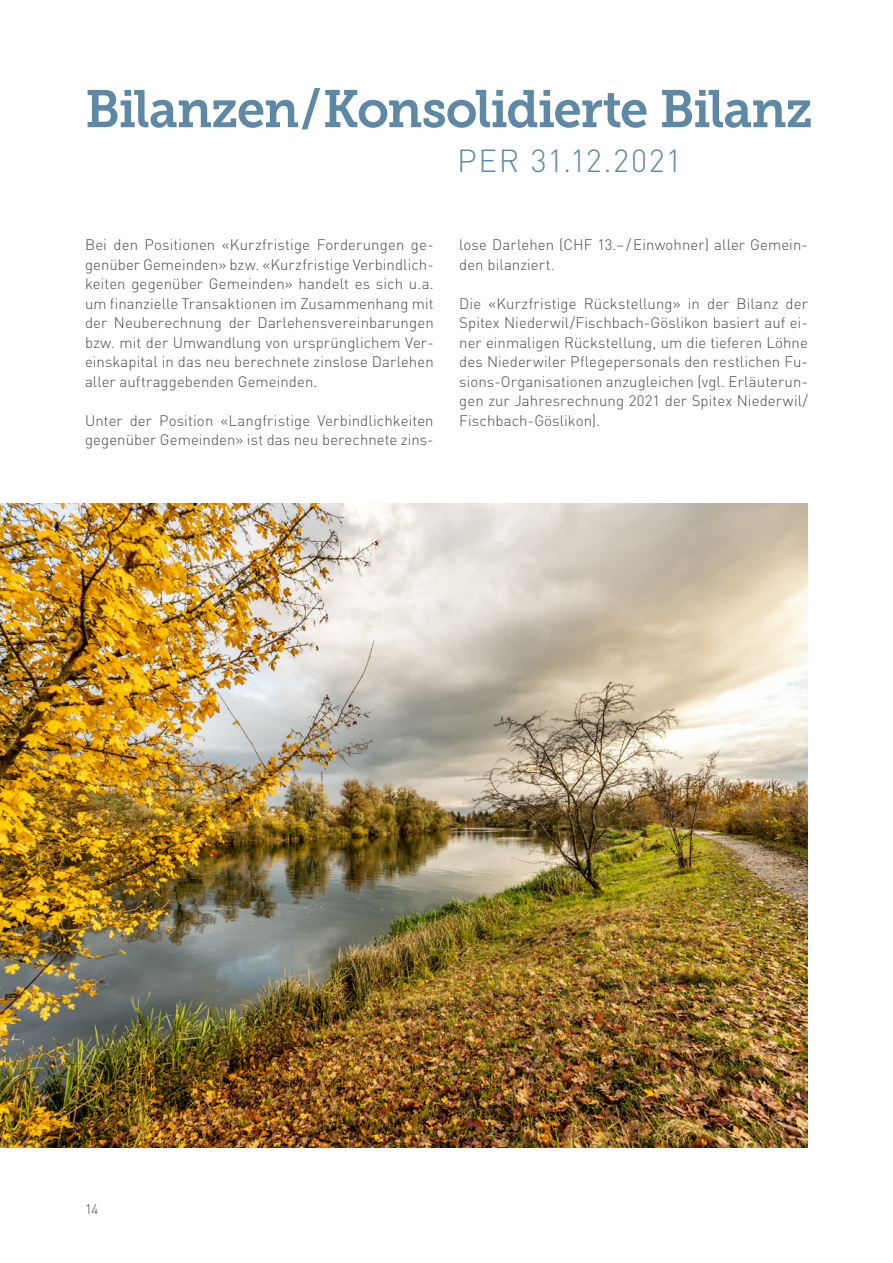
<style>
.page{position:relative;width:893px;height:1263px;background:#fff}
.page>*{position:absolute;margin:0;border:0;box-sizing:border-box;transform-origin:0 0}
.t1{font:52.5px "Museo Slab 700";letter-spacing:-.03em;color:#5e89a6}
.t2{font:300 31.5px "DIN Pro";letter-spacing:.055em;color:#5e89a6}
.t3{font:300 15px/19.5px "DIN Pro";letter-spacing:.005em;color:#4a4a49;text-align:justify}
.t4{font:300 13.5px "DIN Pro";color:#4a4a49}
</style>
<div class="page">
<img style="left:0;top:504px;width:808px;height:643px">
<h1 class="t1" style="left:85px;top:79px;width:729px">Bilanzen/Konsolidierte Bilanz</h1>
<h2 class="t2" style="left:457px;top:137px;width:226px">PER 31.12.2021</h2>
<p class="t3" style="left:85px;top:234px;width:350px">Bei den Positionen «Kurzfristige Forderungen ge&shy;genüber Gemeinden» bzw. «Kurzfristige Verbindlich&shy;keiten gegenüber Gemeinden» handelt es sich u.a. um finanzielle Transaktionen im Zusammenhang mit der Neuberechnung der Darlehensvereinbarungen bzw. mit der Umwandlung von ursprünglichem Ver&shy;einskapital in das neu berechnete zinslose Darlehen aller auftraggebenden Gemeinden.</p>
<p class="t3" style="left:85px;top:409px;width:350px">Unter der Position «Langfristige Verbindlichkeiten gegenüber Gemeinden» ist das neu berechnete zins-</p>
<p class="t3" style="left:459px;top:234px;width:350px">lose Darlehen (CHF 13.–/Einwohner) aller Gemein&shy;den bilanziert.</p>
<p class="t3" style="left:459px;top:292px;width:350px">Die «Kurzfristige Rückstellung» in der Bilanz der Spitex Niederwil/Fischbach-Göslikon basiert auf ei&shy;ner einmaligen Rückstellung, um die tieferen Löhne des Niederwiler Pflegepersonals den restlichen Fu&shy;sions-Organisationen anzugleichen (vgl. Erläuterun&shy;gen zur Jahresrechnung 2021 der Spitex Niederwil/ Fischbach-Göslikon).</p>
<p class="t4" style="left:85px;top:1198px;width:15px">14</p>
</div>
